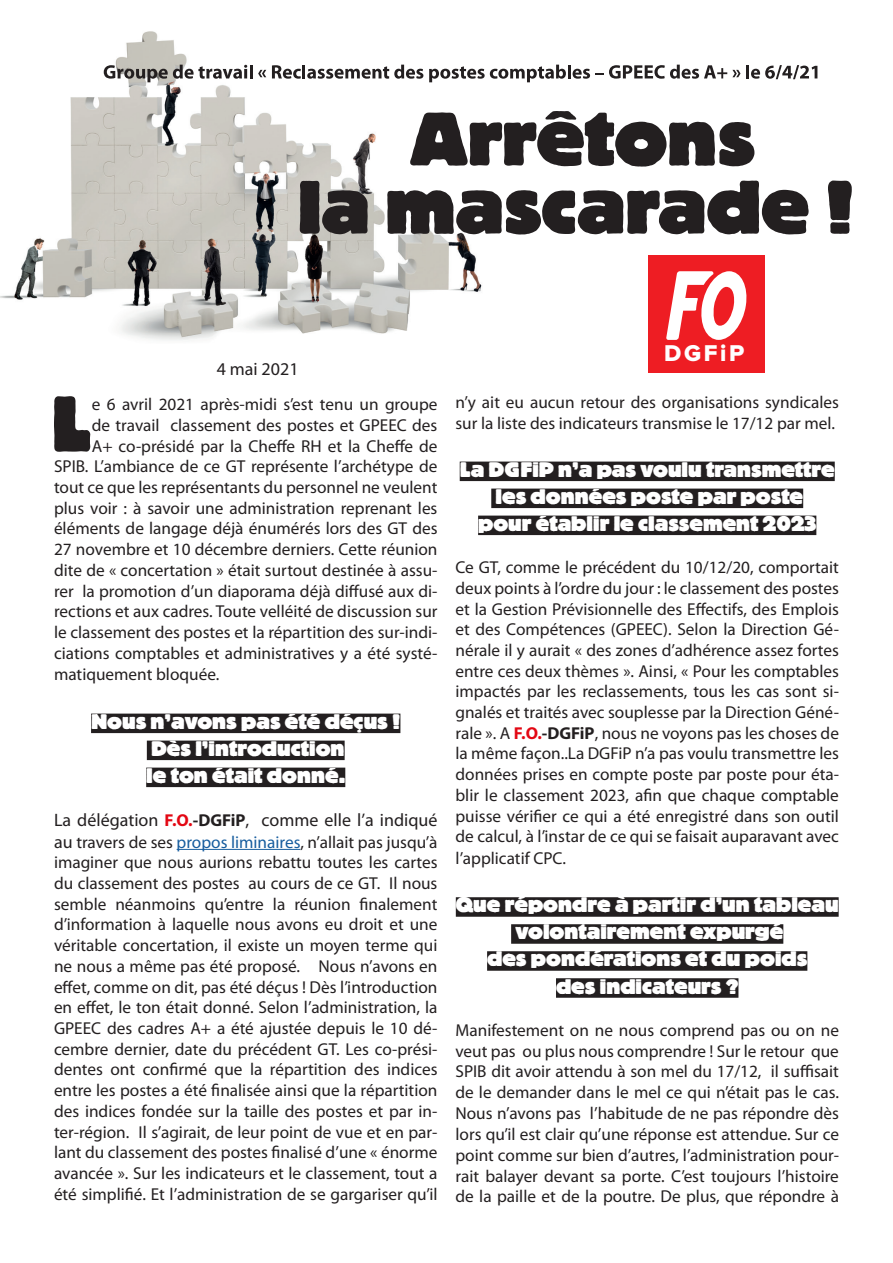
<style>
.page{position:relative;width:893px;height:1263px;background:#fff}
.page>*{position:absolute;margin:0;border:0;box-sizing:border-box;transform-origin:0 0}
.t1{font:800 78.15px "Block BE";color:#231f20}
.t2{font:23.7px "Proxima Nova Extrabld";letter-spacing:.11em;color:#fff}
.t3{font:800 21px "Block BE";color:#fff}
.t4{font:18px "Myriad Pro";color:#231f20}
.t5{font:17.25px/20.7px "Myriad Pro";color:#231f20;text-align:justify}
.s1{font-weight:700;font-size:17.25px;color:#e30713}
.s2{font-weight:700;font-size:17.25px}
.s3{font-size:18px}
.s4{color:#175d9e}
.s5{font-weight:700;color:#e30713}
.s6{font-weight:700}
</style>
<div class="page">
<div style="left:91px;top:714px;width:309px;height:19px;background:#231f20"></div>
<div style="left:147px;top:741px;width:198px;height:19px;background:#231f20"></div>
<div style="left:146px;top:768px;width:199px;height:19px;background:#231f20"></div>
<hr style="left:177px;top:849px;width:123px;height:1px;background:#175d9e">
<div style="left:460px;top:462px;width:375px;height:19px;background:#231f20"></div>
<div style="left:491px;top:489px;width:312px;height:19px;background:#231f20"></div>
<div style="left:478px;top:516px;width:338px;height:19px;background:#231f20"></div>
<div style="left:456px;top:897px;width:383px;height:20px;background:#231f20"></div>
<div style="left:511px;top:924px;width:272px;height:20px;background:#231f20"></div>
<div style="left:487px;top:951px;width:320px;height:20px;background:#231f20"></div>
<div style="left:556px;top:978px;width:182px;height:20px;background:#231f20"></div>
<div style="left:648px;top:255px;width:117px;height:118px;background:#ee1d23"></div>
<svg style="left:666px;top:271px;width:81px;height:69px"></svg>
<img style="left:0;top:31px;width:482px;height:309px">
<svg style="left:104px;top:65px;width:148px;height:17px"></svg>
<svg style="left:258px;top:70px;width:8px;height:7px"></svg>
<svg style="left:272px;top:65px;width:151px;height:14px"></svg>
<svg style="left:429px;top:65px;width:311px;height:17px"></svg>
<svg style="left:746px;top:65px;width:71px;height:14px"></svg>
<svg style="left:410px;top:111px;width:344px;height:56px"></svg>
<svg style="left:300px;top:181px;width:68px;height:53px;background:#4f4b4b"></svg>
<svg style="left:387px;top:181px;width:422px;height:53px"></svg>
<svg style="left:828px;top:181px;width:24px;height:53px"></svg>
<p class="t4" style="left:217px;top:358px;width:83px">4 mai 2021</p>
<p class="t1" style="left:51px;top:381px;width:42px">L</p>
<p class="t5" style="left:92px;top:394px;width:347px">e 6 avril 2021 après-midi s’est tenu un groupe</p>
<p class="t5" style="left:92px;top:414px;width:347px">de travail classement des postes et GPEEC des</p>
<p class="t5" style="left:92px;top:435px;width:347px">A+ co-présidé par la Cheffe RH et la Cheffe de</p>
<p class="t5" style="left:54px;top:456px;width:385px">SPIB. L’ambiance de ce GT représente l’archétype de</p>
<p class="t5" style="left:54px;top:477px;width:385px">tout ce que les représentants du personnel ne veulent</p>
<p class="t5" style="left:54px;top:497px;width:385px">plus voir : à savoir une administration reprenant les</p>
<p class="t5" style="left:54px;top:518px;width:385px">éléments de langage déjà énumérés lors des GT des</p>
<p class="t5" style="left:54px;top:539px;width:385px">27 novembre et 10 décembre derniers. Cette réunion</p>
<p class="t5" style="left:54px;top:559px;width:385px">dite de « concertation » était surtout destinée à assu-</p>
<p class="t5" style="left:54px;top:580px;width:385px">rer la promotion d’un diaporama déjà diffusé aux di-</p>
<p class="t5" style="left:54px;top:601px;width:385px">rections et aux cadres. Toute velléité de discussion sur</p>
<p class="t5" style="left:54px;top:621px;width:385px">le classement des postes et la répartition des sur-indi-</p>
<p class="t5" style="left:54px;top:642px;width:385px">ciations comptables et administratives y a été systé-</p>
<p class="t5" style="left:54px;top:664px;width:167px">matiquement bloquée.</p>
<p class="t3" style="left:91px;top:710px;width:311px">Nous n’avons pas été déçus !</p>
<p class="t3" style="left:151px;top:737px;width:195px">Dès l’introduction</p>
<p class="t3" style="left:146px;top:764px;width:201px">le ton était donné.</p>
<p class="t4" style="left:54px;top:809px;width:385px">La délégation <span class="s1">F.O.</span><span class="s2">-DGFiP</span>, comme elle l’a indiqué</p>
<p class="t5" style="left:54px;top:831px;width:385px"><span class="s3">au</span> travers de ses <span class="s4">propos liminaires</span>, n’allait pas jusqu’à imaginer que nous aurions rebattu toutes les cartes du classement des postes au cours de ce GT. Il nous semble néanmoins qu’entre la réunion finalement d’information à laquelle nous avons eu droit et une véritable concertation, il existe un moyen terme qui ne nous a même pas été proposé. Nous n’avons en effet, comme on dit, pas été déçus ! Dès l’introduction en effet, le ton était donné. Selon l’administration, la GPEEC des cadres A+ a été ajustée depuis le 10 dé&shy;cembre dernier, date du précédent GT. Les co-prési&shy;dentes ont confirmé que la répartition des indices entre les postes a été finalisée ainsi que la répartition des indices fondée sur la taille des postes et par in&shy;ter-région. Il s’agirait, de leur point de vue et en par&shy;lant du classement des postes finalisé d’une « énorme avancée ». Sur les indicateurs et le classement, tout a été simplifié. Et l’administration de se gargariser qu’il</p>
<p class="t2" style="left:664px;top:343px;width:82px">DGFiP</p>
<p class="t5" style="left:455px;top:392px;width:385px">n’y ait eu aucun retour des organisations syndicales sur la liste des indicateurs transmise le 17/12 par mel.</p>
<p class="t3" style="left:460px;top:458px;width:376px">La DGFiP n’a pas voulu transmettre</p>
<p class="t3" style="left:496px;top:485px;width:309px">les données poste par poste</p>
<p class="t3" style="left:478px;top:512px;width:340px">pour établir le classement 2023</p>
<p class="t5" style="left:455px;top:557px;width:385px">Ce GT, comme le précédent du 10/12/20, comportait deux points à l’ordre du jour : le classement des postes et la Gestion Prévisionnelle des Effectifs, des Emplois et des Compétences (GPEEC). Selon la Direction Gé&shy;nérale il y aurait « des zones d’adhérence assez fortes entre ces deux thèmes ». Ainsi, « Pour les comptables impactés par les reclassements, tous les cas sont si&shy;gnalés et traités avec souplesse par la Direction Géné&shy;rale ». A <span class="s5">F.O.</span><span class="s6">-DGFiP</span>, nous ne voyons pas les choses de la même façon..La DGFiP n’a pas voulu transmettre les données prises en compte poste par poste pour éta&shy;blir le classement 2023, afin que chaque comptable puisse vérifier ce qui a été enregistré dans son outil de calcul, à l’instar de ce qui se faisait auparavant avec l’applicatif CPC.</p>
<p class="t3" style="left:456px;top:893px;width:384px">Que répondre à partir d’un tableau</p>
<p class="t3" style="left:515px;top:920px;width:269px">volontairement expurgé</p>
<p class="t3" style="left:487px;top:947px;width:322px">des pondérations et du poids</p>
<p class="t3" style="left:556px;top:974px;width:184px">des indicateurs ?</p>
<p class="t5" style="left:455px;top:1019px;width:385px">Manifestement on ne nous comprend pas ou on ne veut pas ou plus nous comprendre ! Sur le retour que SPIB dit avoir attendu à son mel du 17/12, il suffisait de le demander dans le mel ce qui n’était pas le cas.<br>Nous n’avons pas l’habitude de ne pas répondre dès lors qu’il est clair qu’une réponse est attendue. Sur ce point comme sur bien d’autres, l’administration pour&shy;rait balayer devant sa porte. C’est toujours l’histoire de la paille et de la poutre. De plus, que répondre à</p>
</div>
